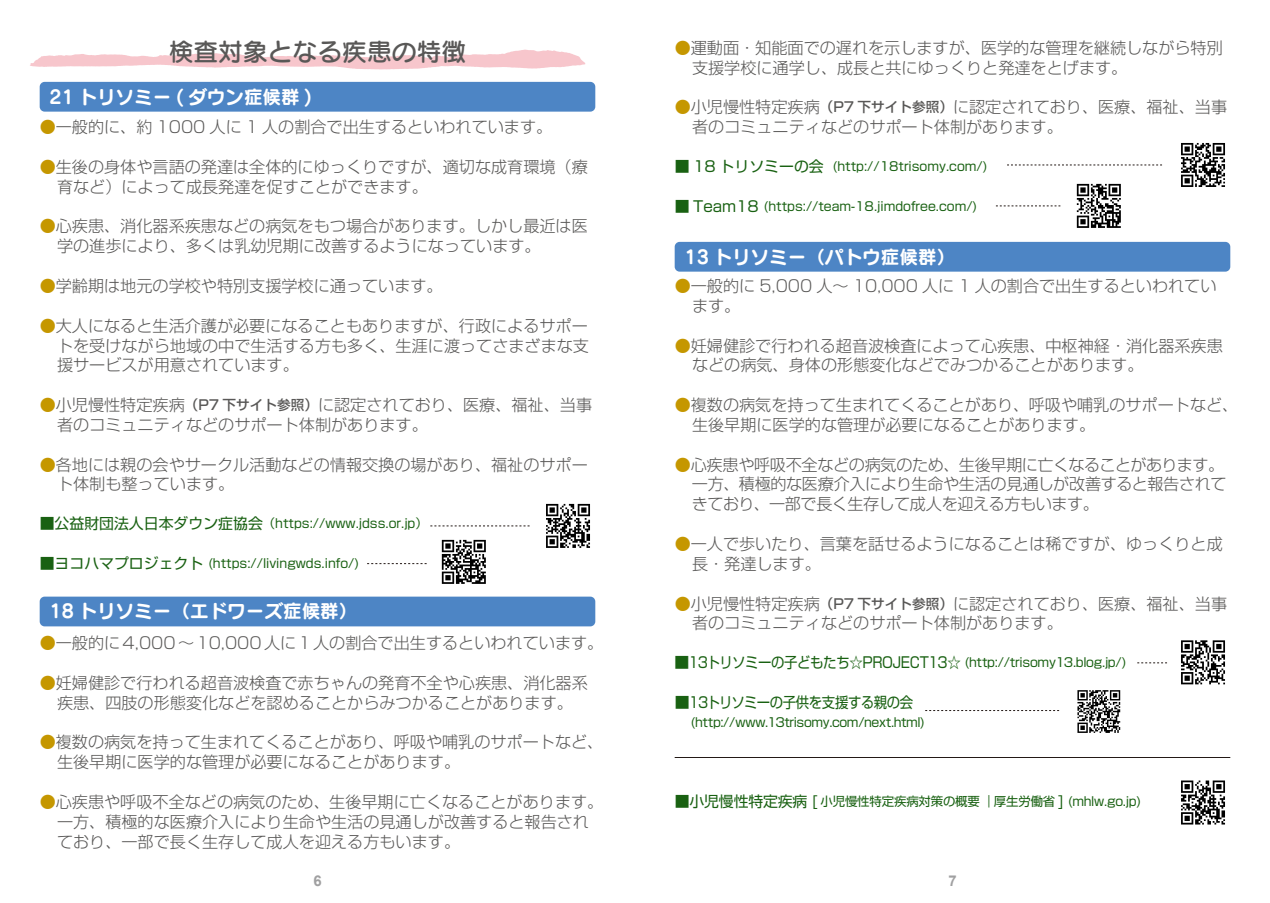
<style>
.page{position:relative;width:1270px;height:903px;background:#fff}
.page>*{position:absolute;margin:0;border:0;box-sizing:border-box;transform-origin:0 0}
.t1{font:24.85px "Seurat CID DB";color:#595857}
.t2{font:18.55px "Seurat CID B";color:#fff}
.t3{font:300 16.1px/19.8px "Shin Go Pro";color:#595857}
.t4{font:300 16.1px/19.8px "Shin Go Pro";letter-spacing:-.025em;color:#595857}
.t5{font:14.88px "Shin Go Pro";letter-spacing:-.035em;color:#196112}
.t6{font:700 14.88px "Arial";color:#a0a0a1}
.t7{font:12.42px "Shin Go Pro";letter-spacing:-.005em;color:#196112}
.t8{font:12.42px "Shin Go Pro";letter-spacing:-.03em;color:#196112}
.s1{color:#c59700}
.s2{font-weight:500;font-size:13.65px}
.s3{font-size:14.88px}
</style>
<div class="page">
<svg style="left:30px;top:50px;width:555px;height:20px"></svg>
<div style="left:40px;top:82px;width:555px;height:30px;background:#4d85c5;border-radius:5px"></div>
<div style="left:675px;top:242px;width:555px;height:30px;background:#4d85c5;border-radius:5px"></div>
<div style="left:40px;top:597px;width:555px;height:29px;background:#4d85c5;border-radius:5px"></div>
<hr style="left:675px;top:757px;width:555px;height:1px;background:#231916">
<svg style="left:546px;top:504px;width:44px;height:44px"></svg>
<svg style="left:442px;top:540px;width:44px;height:44px"></svg>
<svg style="left:1181px;top:640px;width:44px;height:44px"></svg>
<svg style="left:1181px;top:143px;width:44px;height:44px"></svg>
<svg style="left:1077px;top:184px;width:44px;height:44px"></svg>
<svg style="left:1077px;top:690px;width:43px;height:43px"></svg>
<svg style="left:1181px;top:780px;width:44px;height:44px"></svg>
<svg style="left:1007px;top:165px;width:155px;height:1px"></svg>
<svg style="left:430px;top:526px;width:100px;height:1px"></svg>
<svg style="left:367px;top:563px;width:60px;height:1px"></svg>
<svg style="left:996px;top:206px;width:64px;height:1px"></svg>
<svg style="left:925px;top:710px;width:134px;height:1px"></svg>
<svg style="left:1137px;top:662px;width:30px;height:1px"></svg>
<p class="t1" style="left:169px;top:36px;width:299px">検査対象となる疾患の特徴</p>
<p class="t2" style="left:50px;top:84px;width:264px">21 トリソミー ( ダウン症候群 )</p>
<p class="t3" style="left:40px;top:115px;width:514px"><span class="s1">●</span>一般的に、約 1000 人に 1 人の割合で出生するといわれています。</p>
<p class="t3" style="left:57px;top:155px;width:532px;text-indent:-17px"><span class="s1">●</span>生後の身体や言語の発達は全体的にゆっくりですが、適切な成育環境（療育など）によって成長発達を促すことができます。</p>
<p class="t3" style="left:57px;top:214px;width:532px;text-indent:-17px"><span class="s1">●</span>心疾患、消化器系疾患などの病気をもつ場合があります。しかし最近は医学の進歩により、多くは乳幼児期に改善するようになっています。</p>
<p class="t3" style="left:40px;top:274px;width:405px"><span class="s1">●</span>学齢期は地元の学校や特別支援学校に通っています。</p>
<p class="t3" style="left:57px;top:314px;width:534px;text-align:justify;text-indent:-17px"><span class="s1">●</span>大人になると生活介護が必要になることもありますが、行政によるサポートを受けながら地域の中で生活する方も多く、生涯に渡ってさまざまな支援サービスが用意されています。</p>
<p class="t3" style="left:57px;top:393px;width:537px;text-indent:-17px"><span class="s1">●</span>小児慢性特定疾病<span class="s2">（P7 下サイト参照）</span>に認定されており、医療、福祉、当事者のコミュニティなどのサポート体制があります。</p>
<p class="t3" style="left:57px;top:453px;width:532px;text-indent:-17px"><span class="s1">●</span>各地には親の会やサークル活動などの情報交換の場があり、福祉のサポート体制も整っています。</p>
<p class="t7" style="left:40px;top:513px;width:390px"><span class="s3">■公益財団法人日本ダウン症協会</span>（https://www.jdss.or.jp）</p>
<p class="t7" style="left:40px;top:553px;width:321px"><span class="s3">■ヨコハマプロジェクト</span> (https://livingwds.info/)</p>
<p class="t2" style="left:50px;top:598px;width:309px">18 トリソミー（エドワーズ症候群）</p>
<p class="t3" style="left:40px;top:631px;width:565px"><span class="s1">●</span>一般的に4,000～10,000人に1人の割合で出生するといわれています。</p>
<p class="t3" style="left:40px;top:671px;width:550px;text-align:center"><span class="s1">●</span>妊婦健診で行われる超音波検査で赤ちゃんの発育不全や心疾患、消化器系疾患、四肢の形態変化などを認めることからみつかることがあります。</p>
<p class="t3" style="left:57px;top:730px;width:548px;text-indent:-17px"><span class="s1">●</span>複数の病気を持って生まれてくることがあり、呼吸や哺乳のサポートなど、生後早期に医学的な管理が必要になることがあります。</p>
<p class="t3" style="left:57px;top:790px;width:548px;text-indent:-17px"><span class="s1">●</span>心疾患や呼吸不全などの病気のため、生後早期に亡くなることがあります。一方、積極的な医療介入により生命や生活の見通しが改善すると報告されており、一部で長く生存して成人を迎える方もいます。</p>
<p class="t3" style="left:692px;top:36px;width:532px;text-indent:-17px"><span class="s1">●</span>運動面・知能面での遅れを示しますが、医学的な管理を継続しながら特別支援学校に通学し、成長と共にゆっくりと発達をとげます。</p>
<p class="t3" style="left:692px;top:95px;width:537px;text-indent:-17px"><span class="s1">●</span>小児慢性特定疾病<span class="s2">（P7 下サイト参照）</span>に認定されており、医療、福祉、当事者のコミュニティなどのサポート体制があります。</p>
<p class="t7" style="left:675px;top:156px;width:314px"><span class="s3">■ 18 トリソミーの会</span> (http://18trisomy.com/)</p>
<p class="t7" style="left:675px;top:196px;width:304px"><span class="s3">■ Team18</span> (https://team-18.jimdofree.com/)</p>
<p class="t2" style="left:685px;top:244px;width:272px">13 トリソミー（パトウ症候群）</p>
<p class="t3" style="left:692px;top:274px;width:526px;text-indent:-17px"><span class="s1">●</span>一般的に 5,000 人〜 10,000 人に 1 人の割合で出生するといわれています。</p>
<p class="t3" style="left:692px;top:334px;width:532px;text-indent:-17px"><span class="s1">●</span>妊婦健診で行われる超音波検査によって心疾患、中枢神経・消化器系疾患などの病気、身体の形態変化などでみつかることがあります。</p>
<p class="t3" style="left:692px;top:393px;width:548px;text-indent:-17px"><span class="s1">●</span>複数の病気を持って生まれてくることがあり、呼吸や哺乳のサポートなど、生後早期に医学的な管理が必要になることがあります。</p>
<p class="t4" style="left:692px;top:453px;width:536px;text-indent:-17px"><span class="s1">●</span>心疾患や呼吸不全などの病気のため、生後早期に亡くなることがあります。一方、積極的な医療介入により生命や生活の見通しが改善すると報告されてきており、一部で長く生存して成人を迎える方もいます。</p>
<p class="t3" style="left:692px;top:532px;width:532px;text-indent:-17px"><span class="s1">●</span>一人で歩いたり、言葉を話せるようになることは稀ですが、ゆっくりと成長・発達します。</p>
<p class="t3" style="left:692px;top:592px;width:537px;text-indent:-17px"><span class="s1">●</span>小児慢性特定疾病<span class="s2">（P7 下サイト参照）</span>に認定されており、医療、福祉、当事者のコミュニティなどのサポート体制があります。</p>
<p class="t7" style="left:674px;top:652px;width:453px"><span class="s3">■13トリソミーの子どもたち☆PROJECT13☆</span> (http://trisomy13.blog.jp/)</p>
<p class="t5" style="left:675px;top:690px;width:240px">■13トリソミーの子供を支援する親の会</p>
<p class="t8" style="left:675px;top:712px;width:252px">　 (http://www.13trisomy.com/next.html)</p>
<p class="t7" style="left:675px;top:791px;width:468px"><span class="s3">■小児慢性特定疾病 [</span> 小児慢性特定疾病対策の概要 ｜厚生労働省 <span class="s3">]</span> (mhlw.go.jp)</p>
<p class="t6" style="left:313px;top:871px;width:10px">6</p>
<p class="t6" style="left:948px;top:871px;width:10px">7</p>
</div>
